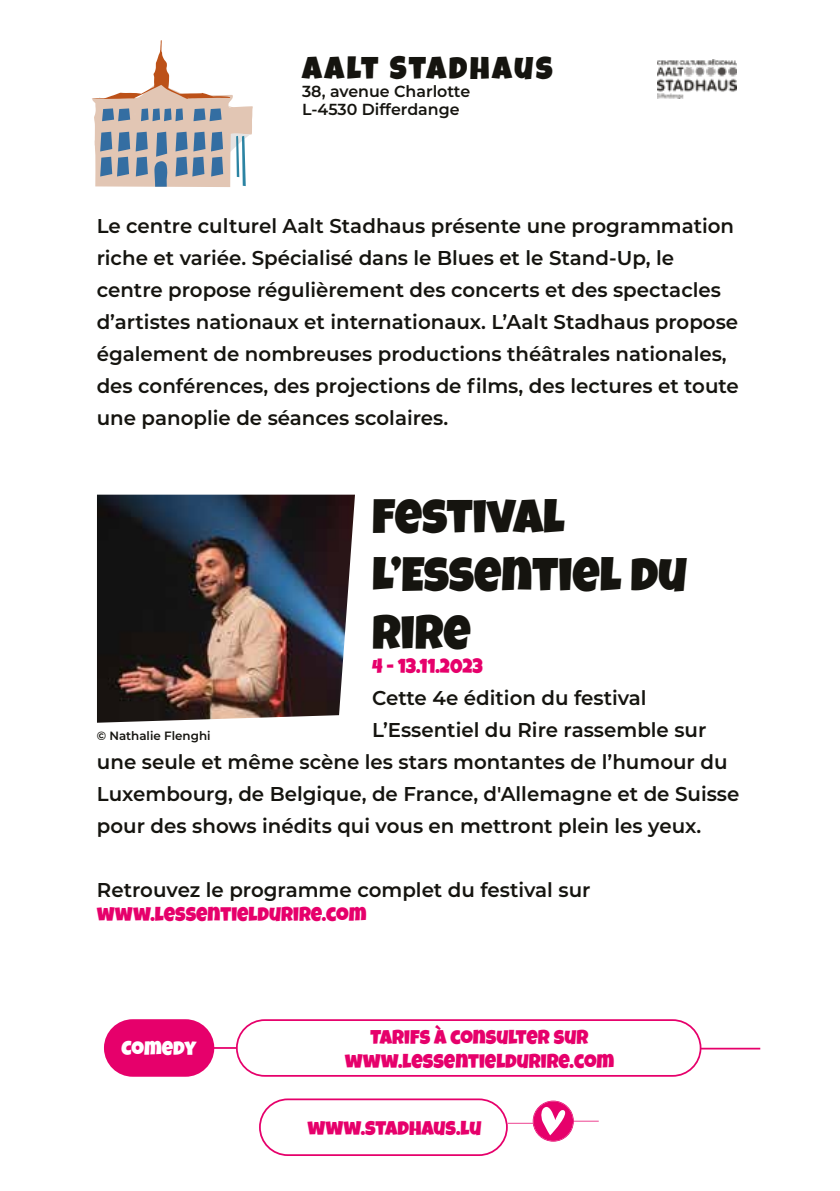
<style>
.page{position:relative;width:840px;height:1191px;background:#fff}
.page>*{position:absolute;margin:0;border:0;box-sizing:border-box;transform-origin:0 0}
.t1{font:48px/57.6px "Luckiest Guy";color:#15140f}
.t2{font:32px "Luckiest Guy";letter-spacing:.08em;color:#15140f}
.t3{font:600 20px/32px "Montserrat";color:#15140f}
.t4{font:20px/24px "Luckiest Guy";color:#e6006b;text-align:center}
.t5{font:20px "Luckiest Guy";letter-spacing:-.01em;color:#fff}
.t6{font:600 16px/18px "Montserrat";color:#15140f}
.t7{font:600 12px "Montserrat";color:#15140f}
</style>
<div class="page">
<img style="left:657px;top:59px;width:78px;height:40px">
<svg style="left:92px;top:40px;width:161px;height:147px"></svg>
<img style="left:97px;top:494px;width:258px;height:228px">
<svg style="left:259px;top:1098px;width:339px;height:58px"></svg>
<svg style="left:236px;top:1019px;width:523px;height:57px"></svg>
<div style="left:104px;top:1019px;width:110px;height:57px;background:#e6006b;border-radius:28px"></div>
<h2 class="t2" style="left:302px;top:47px;width:252px">AALT STADHAUS</h2>
<p class="t6" style="left:302px;top:82px;width:170px">38, avenue Charlotte<br>L-4530 Differdange</p>
<p class="t3" style="left:97px;top:209px;width:643px">Le centre culturel Aalt Stadhaus présente une programmation riche et variée. Spécialisé dans le Blues et le Stand-Up, le centre propose régulièrement des concerts et des spectacles d’artistes nationaux et internationaux. L’Aalt Stadhaus propose également de nombreuses productions théâtrales nationales, des conférences, des projections de films, des lectures et toute une panoplie de séances scolaires.</p>
<h1 class="t1" style="left:372px;top:489px;width:316px">FESTIVAL<br>L’ESSENTIEL DU<br>RIRE</h1>
<p class="t4" style="left:372px;top:654px;width:112px">4 - 13.11.2023</p>
<p class="t3" style="left:372px;top:680px;width:276px">Cette 4e édition du festival</p>
<p class="t3" style="left:372px;top:712px;width:335px">L’Essentiel du Rire rassemble sur</p>
<p class="t3" style="left:97px;top:744px;width:631px">une seule et même scène les stars montantes de l’humour du</p>
<p class="t3" style="left:97px;top:776px;width:643px">Luxembourg, de Belgique, de France, d'Allemagne et de Suisse</p>
<p class="t3" style="left:97px;top:808px;width:605px">pour des shows inédits qui vous en mettront plein les yeux.</p>
<p class="t7" style="left:97px;top:727px;width:115px">© Nathalie Flenghi</p>
<p class="t3" style="left:97px;top:872px;width:494px">Retrouvez le programme complet du festival sur</p>
<p class="t4" style="left:97px;top:902px;width:271px">WWW.LESSENTIELDURIRE.COM</p>
<p class="t5" style="left:121px;top:1035px;width:76px">COMEDY</p>
<p class="t4" style="left:344px;top:1025px;width:271px">TARIFS À CONSULTER SUR<br>WWW.LESSENTIELDURIRE.COM</p>
<p class="t4" style="left:307px;top:1116px;width:175px">WWW.STADHAUS.LU</p>
</div>
